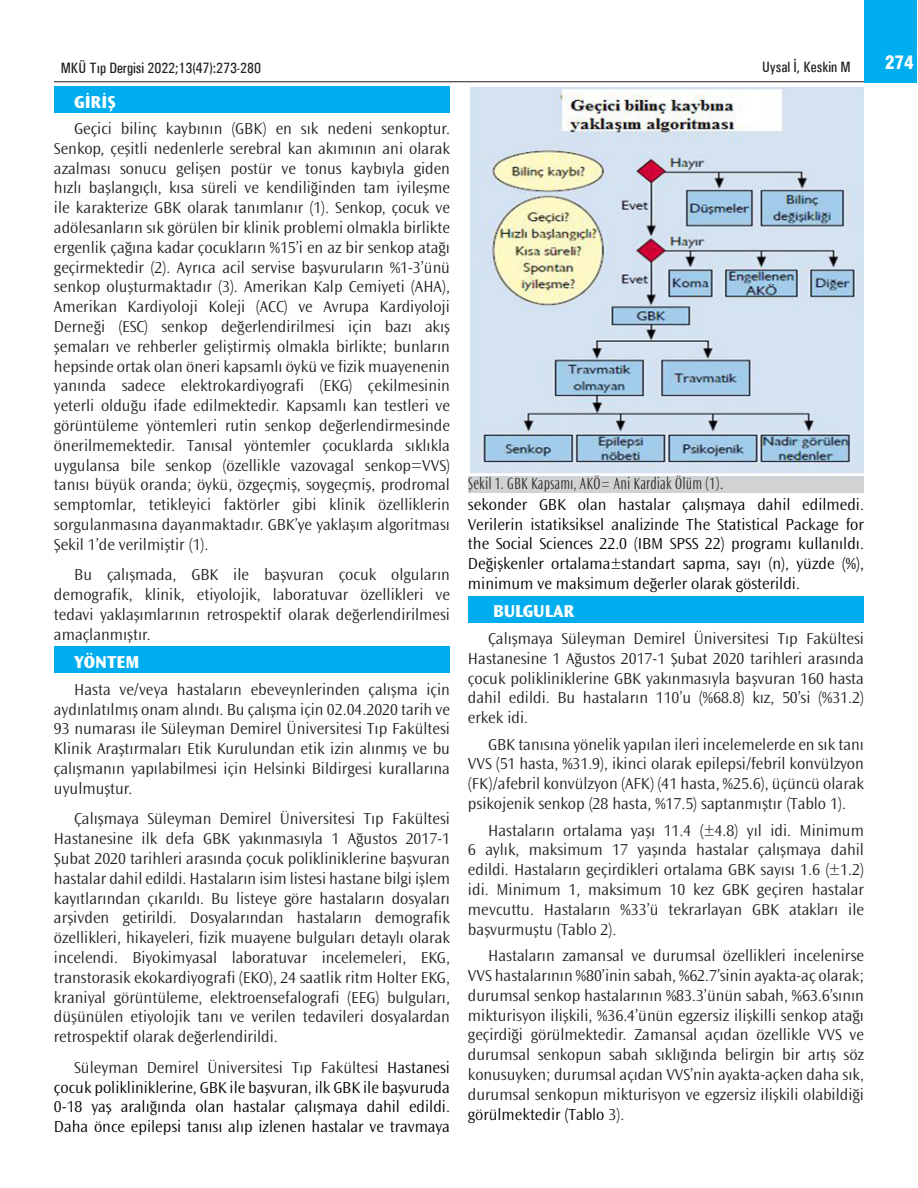
<style>
.page{position:relative;width:918px;height:1188px;background:#fff}
.page>*{position:absolute;margin:0;border:0;box-sizing:border-box;transform-origin:0 0}
.Gövde_Başlık_1__Sevi{font:800 18px "Ocean Sans MT Pro";color:#fff}
.t1{font:900 condensed 18px "Swiss 721 BT";color:#fff}
.Makale_Metni_Gövde-T{font:300 16.5px/19.8px "Ocean Sans MT Pro";color:#231f20;text-align:justify}
.Makale_Metni_Gövde-T-2{font:300 16.5px/19.8px "Ocean Sans MT Pro";color:#000;text-align:justify}
.Makale_Metni_Gövde-T-3{font:300 condensed 16.5px "Ocean Sans MT Pro";color:#231f20}
.t2{font:500 15px "Univers Condensed";color:#231f20}
.s1{color:#231f20}
.s2{font-stretch:normal}
.s3{color:#000}
</style>
<div class="page">
<hr style="left:54px;top:81px;width:810px;height:1px;background:#231f20">
<div style="left:865px;top:0;width:52px;height:82px;background:#00aeef"></div>
<div style="left:55px;top:86px;width:395px;height:26px;background:#00aeef"></div>
<div style="left:55px;top:647px;width:395px;height:26px;background:#00aeef"></div>
<div style="left:468px;top:596px;width:395px;height:26px;background:#00aeef"></div>
<img style="left:470px;top:88px;width:394px;height:385px">
<div style="left:468px;top:476px;width:396px;height:17px;background:#d1d2d4"></div>
<p class="t2" style="left:61px;top:59px;width:202px">MKÜ Tıp Dergisi 2022;13(47):273-280</p>
<p class="t2" style="left:762px;top:58px;width:90px">Uysal İ, Keskin M</p>
<p class="t1" style="left:885px;top:51px;width:30px">274</p>
<p class="Gövde_Başlık_1__Sevi" style="left:74px;top:91px;width:43px">GİRİŞ</p>
<p class="Makale_Metni_Gövde-T" style="left:54px;top:119px;width:398px;text-indent:20px">Geçici bilinç kaybının (GBK) en sık nedeni senkoptur.<br>Senkop, çeşitli nedenlerle serebral kan akımının ani olarak azalması sonucu gelişen postür ve tonus kaybıyla giden hızlı başlangıçlı, kısa süreli ve kendiliğinden tam iyileşme ile karakterize GBK olarak tanımlanır (1). Senkop, çocuk ve adölesanların sık görülen bir klinik problemi olmakla birlikte ergenlik çağına kadar çocukların %15’i en az bir senkop atağı geçirmektedir (2). Ayrıca acil servise başvuruların %1-3’ünü senkop oluşturmaktadır (3). Amerikan Kalp Cemiyeti (AHA), Amerikan Kardiyoloji Koleji (ACC) ve Avrupa Kardiyoloji Derneği (ESC) senkop değerlendirilmesi için bazı akış şemaları ve rehberler geliştirmiş olmakla birlikte; bunların hepsinde ortak olan öneri kapsamlı öykü ve fizik muayenenin yanında sadece elektrokardiyografi (EKG) çekilmesinin yeterli olduğu ifade edilmektedir. Kapsamlı kan testleri ve görüntüleme yöntemleri rutin senkop değerlendirmesinde önerilmemektedir. Tanısal yöntemler çocuklarda sıklıkla uygulansa bile senkop (özellikle vazovagal senkop=VVS) tanısı büyük oranda; öykü, özgeçmiş, soygeçmiş, prodromal semptomlar, tetikleyici faktörler gibi klinik özelliklerin sorgulanmasına dayanmaktadır. GBK’ye yaklaşım algoritması Şekil 1’de verilmiştir (1).</p>
<p class="Makale_Metni_Gövde-T" style="left:54px;top:565px;width:398px;text-indent:20px">Bu çalışmada, GBK ile başvuran çocuk olguların demografik, klinik, etiyolojik, laboratuvar özellikleri ve tedavi yaklaşımlarının retrospektif olarak değerlendirilmesi amaçlanmıştır.</p>
<p class="Gövde_Başlık_1__Sevi" style="left:74px;top:651px;width:67px">YÖNTEM</p>
<p class="Makale_Metni_Gövde-T" style="left:54px;top:679px;width:398px;text-indent:20px">Hasta ve/veya hastaların ebeveynlerinden çalışma için aydınlatılmış onam alındı. Bu çalışma için 02.04.2020 tarih ve 93 numarası ile Süleyman Demirel Üniversitesi Tıp Fakültesi Klinik Araştırmaları Etik Kurulundan etik izin alınmış ve bu çalışmanın yapılabilmesi için Helsinki Bildirgesi kurallarına uyulmuştur.</p>
<p class="Makale_Metni_Gövde-T" style="left:54px;top:809px;width:398px;text-indent:20px">Çalışmaya Süleyman Demirel Üniversitesi Tıp Fakültesi Hastanesine ilk defa GBK yakınmasıyla 1 Ağustos 2017-1<br>Şubat 2020 tarihleri arasında çocuk polikliniklerine başvuran hastalar dahil edildi. Hastaların isim listesi hastane bilgi işlem kayıtlarından çıkarıldı. Bu listeye göre hastaların dosyaları arşivden getirildi. Dosyalarından hastaların demografik özellikleri, hikayeleri, fizik muayene bulguları detaylı olarak incelendi. Biyokimyasal laboratuvar incelemeleri, EKG, transtorasik ekokardiyografi (EKO), 24 saatlik ritm Holter EKG, kraniyal görüntüleme, elektroensefalografi (EEG) bulguları, düşünülen etiyolojik tanı ve verilen tedavileri dosyalardan retrospektif olarak değerlendirildi.</p>
<p class="Makale_Metni_Gövde-T-2" style="left:54px;top:1057px;width:398px;text-indent:20px"><span class="s1">Süleyman Demirel Üniversitesi Tıp Fakültesi</span> Hastanesi çocuk polikliniklerine, GBK ile başvuran, ilk GBK ile başvuruda 0-18 yaş aralığında olan hastalar çalışmaya dahil edildi.<br>Daha önce epilepsi tanısı alıp izlenen hastalar ve travmaya</p>
<p class="Makale_Metni_Gövde-T-3" style="left:468px;top:473px;width:257px">Şekil 1. GBK Kapsamı, AKÖ= Ani Kardiak Ölüm (1)<span class="s2">.</span></p>
<p class="Makale_Metni_Gövde-T-2" style="left:468px;top:494px;width:398px">sekonder GBK olan hastalar çalışmaya dahil edilmedi.<br>Verilerin istatiksiksel analizinde The Statistical Package for the Social Sciences 22.0 (IBM SPSS 22) programı kullanıldı.<br>Değişkenler ortalama±standart sapma, sayı (n), yüzde (%), minimum ve maksimum değerler olarak gösterildi.</p>
<p class="Gövde_Başlık_1__Sevi" style="left:493px;top:600px;width:83px">BULGULAR</p>
<p class="Makale_Metni_Gövde-T" style="left:468px;top:629px;width:398px;text-indent:20px">Çalışmaya Süleyman Demirel Üniversitesi Tıp Fakültesi Hastanesine 1 Ağustos 2017-1 Şubat 2020 tarihleri arasında çocuk polikliniklerine GBK yakınmasıyla başvuran 160 hasta dahil edildi. Bu hastaların 110’u (%68.8) kız, 50’si (%31.2) erkek idi.</p>
<p class="Makale_Metni_Gövde-T" style="left:468px;top:734px;width:398px;text-indent:20px">GBK tanısına yönelik yapılan ileri incelemelerde en sık tanı VVS (51 hasta, %31.9), ikinci olarak epilepsi/febril konvülzyon (FK)/afebril konvülzyon (AFK) (41 hasta, %25.6), üçüncü olarak psikojenik senkop (28 hasta, %17.5) saptanmıştır (Tablo 1).</p>
<p class="Makale_Metni_Gövde-T" style="left:468px;top:820px;width:398px;text-indent:20px">Hastaların ortalama yaşı 11.4 (±4.8) yıl idi. Minimum 6 aylık, maksimum 17 yaşında hastalar çalışmaya dahil edildi. Hastaların geçirdikleri ortalama GBK sayısı 1.6 (±1.2) idi. Minimum 1, maksimum 10 kez GBK geçiren hastalar mevcuttu. Hastaların %33’ü tekrarlayan GBK atakları ile başvurmuştu (Tablo 2).</p>
<p class="Makale_Metni_Gövde-T" style="left:468px;top:946px;width:398px;text-indent:20px">Hastaların zamansal ve durumsal özellikleri incelenirse VVS hastalarının %80’inin sabah, %62.7’sinin ayakta-aç olarak; durumsal senkop hastalarının %83.3’ünün sabah, %63.6’sının mikturisyon ilişkili, %36.4’ünün egzersiz ilişkilli senkop atağı geçirdiği görülmektedir. Zamansal açıdan özellikle VVS ve durumsal senkopun sabah sıklığında belirgin bir artış söz konusuyken; durumsal açıdan VVS’nin ayakta-açken daha sık, durumsal senkopun mikturisyon ve egzersiz ilişkili olabildiği <span class="s3">görülmektedir (Tablo</span> 3).</p>
</div>
